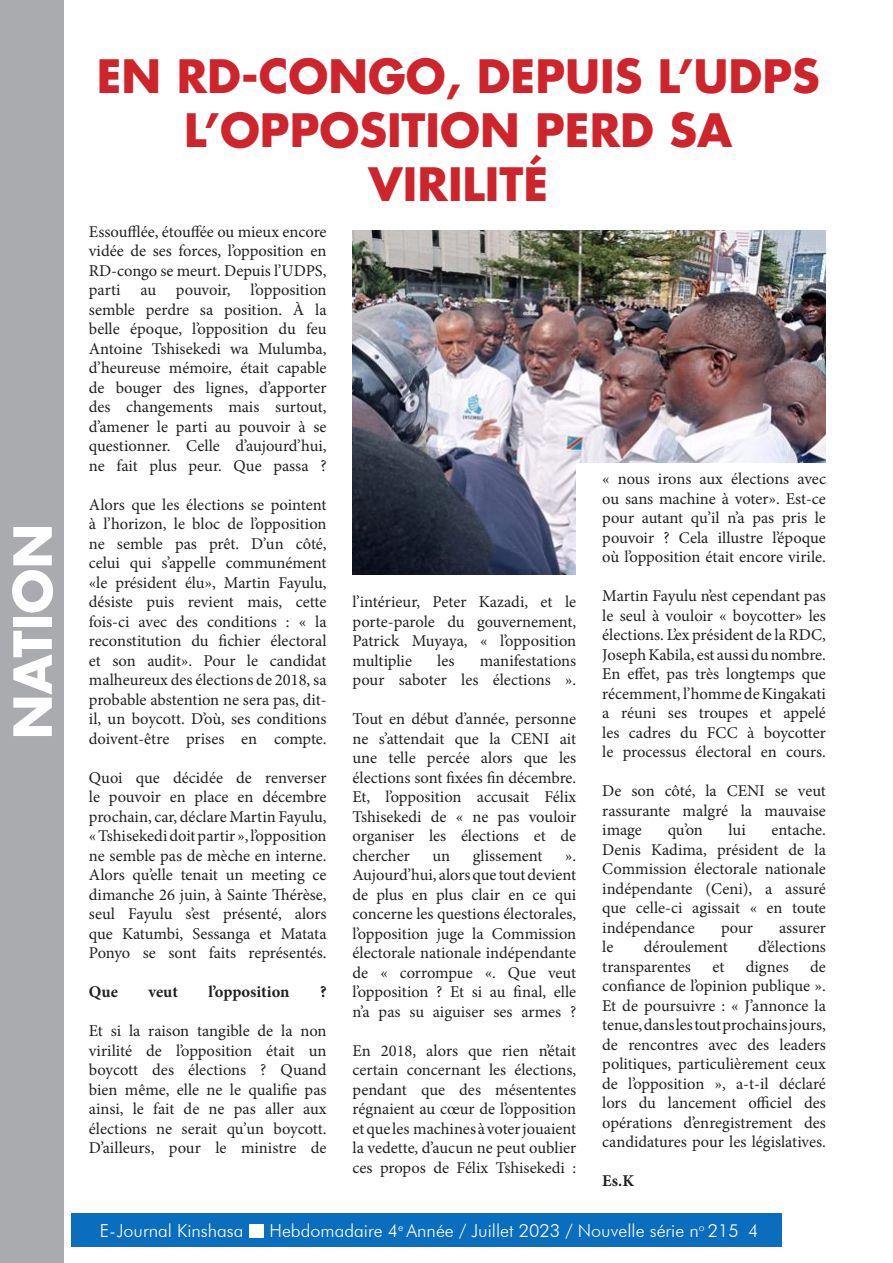
<style>
.page{position:relative;width:893px;height:1263px;background:#fff}
.page>*{position:absolute;margin:0;border:0;box-sizing:border-box;transform-origin:0 0}
.t1{font:700 51px "Futura LT";color:#fff}
.t2{font:700 45px/54px "Futura LT";color:#ce252c;text-align:center}
.t3{font:300 18px "Futura BT";color:#fff}
.t4{font:16.5px/19.5px "Minion Pro";color:#231f20;text-align:justify}
.t5{font:700 16.5px "Minion Pro";letter-spacing:-.005em;color:#231f20}
</style>
<div class="page">
<div style="left:71px;top:1213px;width:711px;height:33px;background:#0a6dbe"></div>
<div style="left:249px;top:1224px;width:15px;height:13px;background:#fff"></div>
<img style="left:353px;top:231px;width:473px;height:343px">
<div style="left:577px;top:463px;width:262px;height:154px;background:#fff"></div>
<div style="left:0;top:0;width:64px;height:1263px;background:#aaabaf"></div>
<p class="t1" style="left:-1px;top:739px;width:217px;rotate:-90deg">NATION</p>
<p class="t2" style="left:97px;top:48px;width:724px">EN RD-CONGO, DEPUIS L’UDPS<br>L’OPPOSITION PERD SA<br>VIRILITÉ</p>
<p class="t4" style="left:89px;top:222px;width:239px">Essoufflée, étouffée ou mieux encore vidée de ses forces, l’opposition en RD-congo se meurt. Depuis l’UDPS, parti au pouvoir, l’opposition semble perdre sa position. À la belle époque, l’opposition du feu Antoine Tshisekedi wa Mulumba, d’heureuse mémoire, était capable de bouger des lignes, d’apporter des changements mais surtout, d’amener le parti au pouvoir à se questionner. Celle d’aujourd’hui, ne fait plus peur. Que passa ?</p>
<p class="t4" style="left:89px;top:495px;width:239px">Alors que les élections se pointent à l’horizon, le bloc de l’opposition ne semble pas prêt. D’un côté, celui qui s’appelle communément «le président élu», Martin Fayulu, désiste puis revient mais, cette fois-ci avec des conditions : « la reconstitution du fichier électoral et son audit». Pour le candidat malheureux des élections de 2018, sa probable abstention ne sera pas, dit&shy;il, un boycott. D’où, ses conditions doivent-être prises en compte.</p>
<p class="t4" style="left:89px;top:768px;width:239px">Quoi que décidée de renverser le pouvoir en place en décembre prochain, car, déclare Martin Fayulu, « Tshisekedi doit partir », l’opposition ne semble pas de mèche en interne.<br>Alors qu’elle tenait un meeting ce dimanche 26 juin, à Sainte Thérèse, seul Fayulu s’est présenté, alors que Katumbi, Sessanga et Matata Ponyo se sont faits représentés.</p>
<p class="t5" style="left:89px;top:980px;width:31px">Que</p>
<p class="t5" style="left:148px;top:980px;width:31px">veut</p>
<p class="t5" style="left:208px;top:980px;width:83px">l’opposition</p>
<p class="t5" style="left:320px;top:980px;width:8px">?</p>
<p class="t4" style="left:89px;top:1021px;width:239px">Et si la raison tangible de la non virilité de l’opposition était un boycott des élections ? Quand bien même, elle ne le qualifie pas ainsi, le fait de ne pas aller aux élections ne serait qu’un boycott.<br>D’ailleurs, pour le ministre de</p>
<p class="t4" style="left:602px;top:469px;width:225px">« nous irons aux élections avec ou sans machine à voter». Est-ce pour autant qu’il n’a pas pris le pouvoir ? Cela illustre l’époque où l’opposition était encore virile.</p>
<p class="t4" style="left:602px;top:586px;width:225px">Martin Fayulu n’est cependant pas le seul à vouloir « boycotter» les élections. L’ex président de la RDC, Joseph Kabila, est aussi du nombre.<br>En effet, pas très longtemps que récemment, l’homme de Kingakati a réuni ses troupes et appelé les cadres du FCC à boycotter le processus électoral en cours.</p>
<p class="t4" style="left:602px;top:781px;width:225px">De son côté, la CENI se veut rassurante malgré la mauvaise image</p>
<p class="t4" style="left:353px;top:592px;width:225px">l’intérieur, Peter Kazadi, et le porte-parole du gouvernement, Patrick Muyaya, « l’opposition multiplie</p>
<p class="t4" style="left:353px;top:651px;width:225px;text-align:right">manifestations<br>pour saboter les élections ».</p>
<p class="t4" style="left:353px;top:709px;width:225px">Tout en début d’année, personne ne s’attendait que la CENI ait une telle percée alors que les élections sont fixées fin décembre.<br>Et, l’opposition accusait Félix Tshisekedi de « ne pas vouloir organiser les élections et de chercher</p>
<p class="t4" style="left:437px;top:651px;width:19px">les</p>
<p class="t4" style="left:602px;top:820px;width:225px;text-indent:169px">entache.<br>Denis Kadima, président de la Commission électorale nationale indépendante (Ceni), a assuré que celle-ci agissait « en toute indépendance</p>
<p class="t4" style="left:668px;top:820px;width:37px">qu’on</p>
<p class="t4" style="left:729px;top:820px;width:19px">lui</p>
<p class="t4" style="left:432px;top:846px;width:19px">un</p>
<p class="t4" style="left:473px;top:846px;width:71px">glissement</p>
<p class="t4" style="left:353px;top:846px;width:225px;text-indent:213px">».<br>Aujourd’hui, alors que tout devient de plus en plus clair en ce qui concerne les questions électorales, l’opposition juge la Commission électorale nationale indépendante de « corrompue «. Que veut l’opposition ? Et si au final, elle n’a pas su aiguiser ses armes ?</p>
<p class="t4" style="left:353px;top:1041px;width:225px">En 2018, alors que rien n’était certain concernant les élections, pendant que des mésententes régnaient au cœur de l’opposition et que les machines à voter jouaient la vedette, d’aucun ne peut oublier ces propos de Félix Tshisekedi :</p>
<p class="t4" style="left:721px;top:918px;width:33px">pour</p>
<p class="t4" style="left:779px;top:918px;width:48px">assurer</p>
<p class="t4" style="left:602px;top:937px;width:13px">le</p>
<p class="t4" style="left:644px;top:937px;width:86px">déroulement</p>
<p class="t4" style="left:758px;top:937px;width:69px">d’élections</p>
<p class="t4" style="left:602px;top:957px;width:90px">transparentes</p>
<p class="t4" style="left:712px;top:957px;width:14px">et</p>
<p class="t4" style="left:746px;top:957px;width:44px">dignes</p>
<p class="t4" style="left:602px;top:957px;width:225px;text-indent:208px">de confiance de l’opinion publique ».<br>Et de poursuivre : « J’annonce la tenue, dans les tout prochains jours, de rencontres avec des leaders politiques, particulièrement ceux de l’opposition », a-t-il déclaré lors du lancement officiel des opérations d’enregistrement des candidatures pour les législatives.</p>
<p class="t5" style="left:602px;top:1169px;width:33px">Es.K</p>
<p class="t3" style="left:100px;top:1220px;width:145px">E-Journal Kinshasa</p>
<p class="t3" style="left:269px;top:1220px;width:490px">Hebdomadaire 4<sup>e</sup> Année / Juillet 2023 / Nouvelle série n<sup>o</sup> 215 4</p>
</div>
